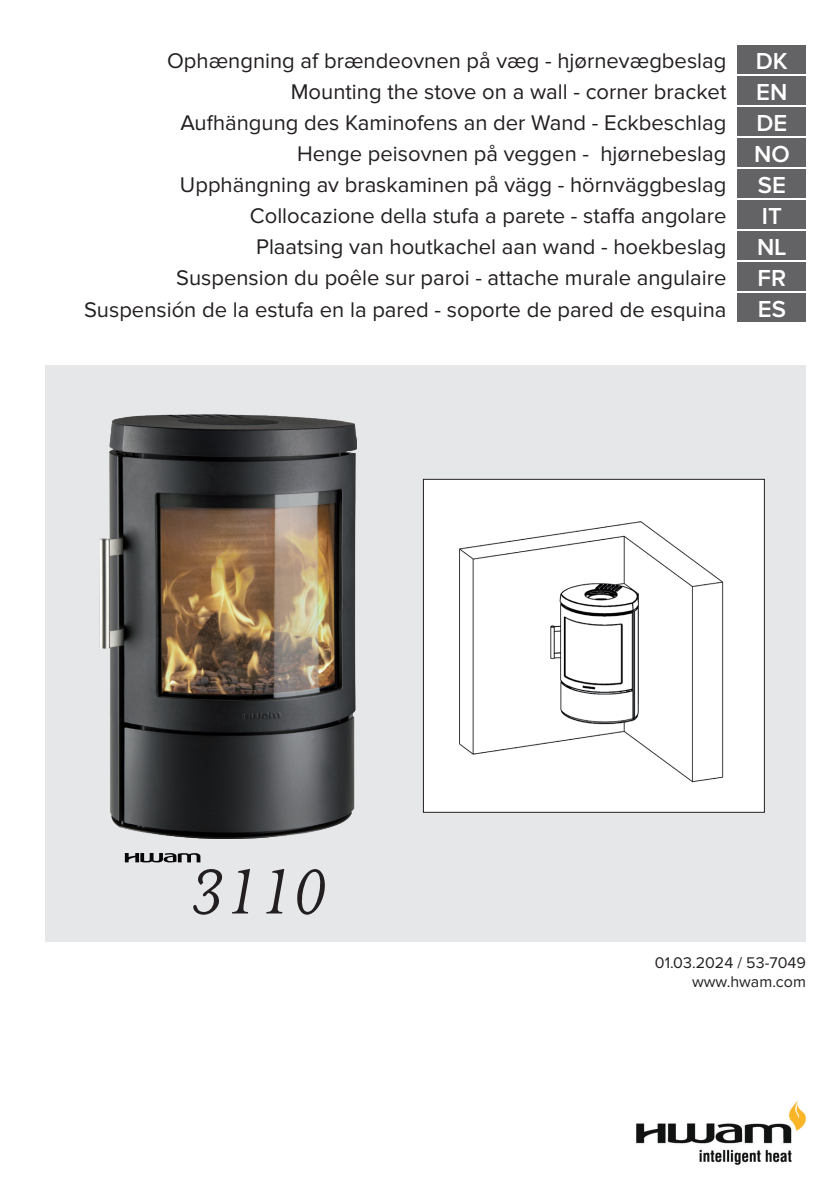
<style>
.page{position:relative;width:840px;height:1191px;background:#fff}
.page>*{position:absolute;margin:0;border:0;box-sizing:border-box;transform-origin:0 0}
.t1{font:italic 72px "Mrs Eaves OT";color:#231f20}
.t2{font:600 24px/31px "Proxima Nova";color:#fff}
.t3{font:22px/31px "Proxima Nova";color:#231f20;text-align:right}
.t4{font:16px/19.2px "Proxima Nova";color:#231f20;text-align:right}
</style>
<div class="page">
<div style="left:45px;top:365px;width:760px;height:576px;background:#e6e7e9"></div>
<img style="left:636px;top:1101px;width:169px;height:63px">
<img style="left:99px;top:415px;width:257px;height:423px">
<div style="left:425px;top:481px;width:337px;height:329px;background:#fff"></div>
<div style="left:423px;top:479px;width:341px;height:333px;border:1px solid #231f20"></div>
<div style="left:737px;top:45px;width:68px;height:29px;background:#636366"></div>
<div style="left:737px;top:170px;width:68px;height:28px;background:#636366"></div>
<div style="left:737px;top:138px;width:68px;height:29px;background:#636366"></div>
<div style="left:737px;top:76px;width:68px;height:29px;background:#636366"></div>
<div style="left:737px;top:107px;width:68px;height:29px;background:#636366"></div>
<div style="left:737px;top:294px;width:68px;height:28px;background:#636366"></div>
<div style="left:737px;top:201px;width:68px;height:28px;background:#636366"></div>
<div style="left:737px;top:263px;width:68px;height:28px;background:#636366"></div>
<div style="left:737px;top:232px;width:68px;height:28px;background:#636366"></div>
<svg style="left:125px;top:853px;width:75px;height:9px"></svg>
<p class="t3" style="left:84px;top:46px;width:643px">Ophængning af brændeovnen på væg - hjørnevægbeslag Mounting the stove on a wall - corner bracket<br>Aufhängung des Kaminofens an der Wand - Eckbeschlag<br>Henge peisovnen på veggen - hjørnebeslag<br>Upphängning av braskaminen på vägg - hörnväggbeslag Collocazione della stufa a parete - staffa angolare<br>Plaatsing van houtkachel aan wand - hoekbeslag<br>Suspension du poêle sur paroi - attache murale angulaire Suspensión de la estufa en la pared - soporte de pared de esquina</p>
<p class="t2" style="left:755px;top:46px;width:33px">DK</p>
<p class="t2" style="left:755px;top:77px;width:33px">EN<br>DE</p>
<p class="t2" style="left:753px;top:139px;width:37px">NO</p>
<p class="t2" style="left:757px;top:170px;width:30px">SE</p>
<p class="t2" style="left:761px;top:201px;width:22px">IT</p>
<p class="t2" style="left:756px;top:232px;width:31px">NL</p>
<p class="t2" style="left:757px;top:263px;width:30px">FR</p>
<p class="t2" style="left:757px;top:294px;width:30px">ES</p>
<h1 class="t1" style="left:189px;top:853px;width:138px">3110</h1>
<p class="t4" style="left:654px;top:953px;width:152px">01.03.2024 / 53-7049 www.hwam.com</p>
</div>
